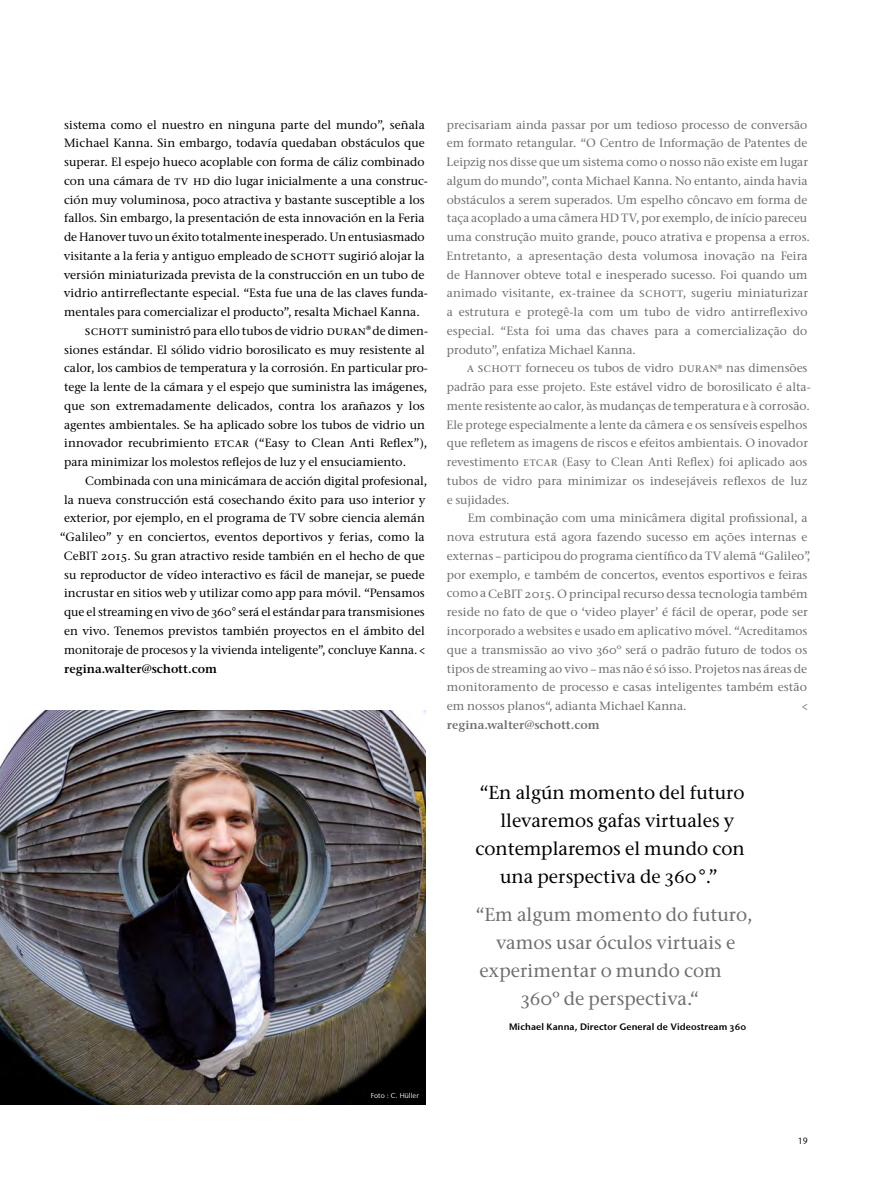
<style>
.page{position:relative;width:893px;height:1191px;background:#fff}
.page>*{position:absolute;margin:0;border:0;box-sizing:border-box;transform-origin:0 0}
.t1{font:500 18.75px "Stone Serif ITC Pro";color:#000}
.t2{font:500 18.75px "Stone Serif ITC Pro";color:#6f6f6e}
.t3{font:500 12px/18.8px "Stone Serif ITC Pro";color:#6f6f6e}
.t4{font:500 12px "Stone Serif ITC Pro";color:#000}
.t5{font:600 12px "Stone Serif ITC Pro";color:#6f6f6e}
.t6{font:600 12px "Stone Serif ITC Pro";color:#000}
.t7{font:600 9.3px "Stone Sans IIITC Pro";letter-spacing:.01em;color:#000}
.t8{font:9px "Stone Sans IIITC Pro";color:#000}
.t9{font:7.2px "Stone Sans IIITC Pro";color:#fff}
</style>
<div class="page">
<img style="left:0;top:710px;width:425px;height:394px">
<p class="t4" style="left:64px;top:117px;width:362px">sistema como el nuestro en ninguna parte del mundo”, señala</p>
<p class="t4" style="left:64px;top:136px;width:362px">Michael Kanna. Sin embargo, todavía quedaban obstáculos que</p>
<p class="t4" style="left:64px;top:155px;width:362px">superar. El espejo hueco acoplable con forma de cáliz combinado</p>
<p class="t4" style="left:64px;top:173px;width:365px">con una cámara de tv hd dio lugar inicialmente a una construc-</p>
<p class="t4" style="left:64px;top:192px;width:362px">ción muy voluminosa, poco atractiva y bastante susceptible a los</p>
<p class="t4" style="left:64px;top:211px;width:362px">fallos. Sin embargo, la presentación de esta innovación en la Feria</p>
<p class="t4" style="left:64px;top:230px;width:362px">de Hanover tuvo un éxito totalmente inesperado. Un entusiasmado</p>
<p class="t4" style="left:64px;top:248px;width:362px">visitante a la feria y antiguo empleado de schott sugirió alojar la</p>
<p class="t4" style="left:64px;top:267px;width:362px">versión miniaturizada prevista de la construcción en un tubo de</p>
<p class="t4" style="left:64px;top:286px;width:366px">vidrio antirreflectante especial. “Esta fue una de las claves funda-</p>
<p class="t4" style="left:64px;top:305px;width:357px">mentales para comercializar el producto”, resalta Michael Kanna.</p>
<p class="t4" style="left:85px;top:323px;width:345px">schott suministró para ello tubos de vidrio duran® de dimen-</p>
<p class="t4" style="left:64px;top:342px;width:362px">siones estándar. El sólido vidrio borosilicato es muy resistente al</p>
<p class="t4" style="left:64px;top:361px;width:365px">calor, los cambios de temperatura y la corrosión. En particular pro-</p>
<p class="t4" style="left:64px;top:380px;width:365px">tege la lente de la cámara y el espejo que suministra las imágenes,</p>
<p class="t4" style="left:64px;top:398px;width:362px">que son extremadamente delicados, contra los arañazos y los</p>
<p class="t4" style="left:64px;top:417px;width:362px">agentes ambientales. Se ha aplicado sobre los tubos de vidrio un</p>
<p class="t4" style="left:64px;top:436px;width:365px">innovador recubrimiento etcar (“Easy to Clean Anti Reflex”),</p>
<p class="t4" style="left:64px;top:455px;width:344px">para minimizar los molestos reflejos de luz y el ensuciamiento.</p>
<p class="t4" style="left:85px;top:473px;width:344px">Combinada con una minicámara de acción digital profesional,</p>
<p class="t4" style="left:64px;top:492px;width:363px">la nueva construcción está cosechando éxito para uso interior y</p>
<p class="t4" style="left:64px;top:511px;width:362px">exterior, por ejemplo, en el programa de TV sobre ciencia alemán</p>
<p class="t4" style="left:60px;top:529px;width:366px">“Galileo” y en conciertos, eventos deportivos y ferias, como la</p>
<p class="t4" style="left:64px;top:548px;width:362px">CeBIT 2015. Su gran atractivo reside también en el hecho de que</p>
<p class="t4" style="left:64px;top:567px;width:362px">su reproductor de vídeo interactivo es fácil de manejar, se puede</p>
<p class="t4" style="left:64px;top:586px;width:362px">incrustar en sitios web y utilizar como app para móvil. “Pensamos</p>
<p class="t4" style="left:64px;top:604px;width:362px">que el streaming en vivo de 360° será el estándar para transmisiones</p>
<p class="t4" style="left:64px;top:623px;width:362px">en vivo. Tenemos previstos también proyectos en el ámbito del</p>
<p class="t4" style="left:64px;top:642px;width:363px">monitoraje de procesos y la vivienda inteligente”, concluye Kanna. &lt;</p>
<p class="t6" style="left:64px;top:661px;width:154px">regina.walter@schott.com</p>
<p class="t3" style="left:447px;top:115px;width:365px">precisariam ainda passar por um tedioso processo de conversão em formato retangular. “O Centro de Informação de Patentes de Leipzig nos disse que um sistema como o nosso não existe em lugar algum do mundo”, conta Michael Kanna. No entanto, ainda havia obstáculos a serem superados. Um espelho côncavo em forma de taça acoplado a uma câmera HD TV, por exemplo, de início pareceu uma construção muito grande, pouco atrativa e propensa a erros.<br>Entretanto, a apresentação desta volumosa inovação na Feira de Hannover obteve total e inesperado sucesso. Foi quando um animado visitante, ex-trainee da schott, sugeriu miniaturizar a estrutura e protegê-la com um tubo de vidro antirreflexivo especial. “Esta foi uma das chaves para a comercialização do produto”, enfatiza Michael Kanna.</p>
<p class="t3" style="left:447px;top:359px;width:366px;text-indent:20px">a schott forneceu os tubos de vidro duran® nas dimensões padrão para esse projeto. Este estável vidro de borosilicato é alta&shy;mente resistente ao calor, às mudanças de temperatura e à corrosão.<br>Ele protege especialmente a lente da câmera e os sensíveis espelhos que refletem as imagens de riscos e efeitos ambientais. O inovador revestimento etcar (Easy to Clean Anti Reflex) foi aplicado aos tubos de vidro para minimizar os indesejáveis reflexos de luz e sujidades.</p>
<p class="t3" style="left:447px;top:509px;width:365px;text-indent:21px">Em combinação com uma minicâmera digital profissional, a nova estrutura está agora fazendo sucesso em ações internas e externas – participou do programa científico da TV alemã “Galileo”, por exemplo, e também de concertos, eventos esportivos e feiras como a CeBIT 2015. O principal recurso dessa tecnologia também reside no fato de que o ‘video player’ é fácil de operar, pode ser incorporado a websites e usado em aplicativo móvel. “Acreditamos que a transmissão ao vivo 360º será o padrão futuro de todos os tipos de streaming ao vivo – mas não é só isso. Projetos nas áreas de monitoramento de processo e casas inteligentes também estão em nossos planos“, adianta Michael Kanna.</p>
<p class="t3" style="left:801px;top:696px;width:8px">&lt;</p>
<p class="t5" style="left:447px;top:717px;width:154px">regina.walter@schott.com</p>
<h1 class="t1" style="left:479px;top:781px;width:266px">“En algún momento del futuro</h1>
<h1 class="t1" style="left:500px;top:809px;width:235px">llevaremos gafas virtuales y</h1>
<h1 class="t1" style="left:475px;top:837px;width:271px">contemplaremos el mundo con</h1>
<h1 class="t1" style="left:500px;top:865px;width:219px">una perspectiva de 360 °.”</h1>
<h1 class="t2" style="left:475px;top:903px;width:279px">“Em algum momento do futuro,</h1>
<h1 class="t2" style="left:496px;top:931px;width:241px">vamos usar óculos virtuais e</h1>
<h1 class="t2" style="left:479px;top:959px;width:244px">experimentar o mundo com</h1>
<h1 class="t2" style="left:521px;top:987px;width:180px">360º de perspectiva.“</h1>
<p class="t7" style="left:509px;top:1021px;width:239px">Michael Kanna, Director General de Videostream 360</p>
<p class="t9" style="left:371px;top:1090px;width:50px">Foto : C. Hüller</p>
<p class="t8" style="left:798px;top:1135px;width:12px">19</p>
</div>
